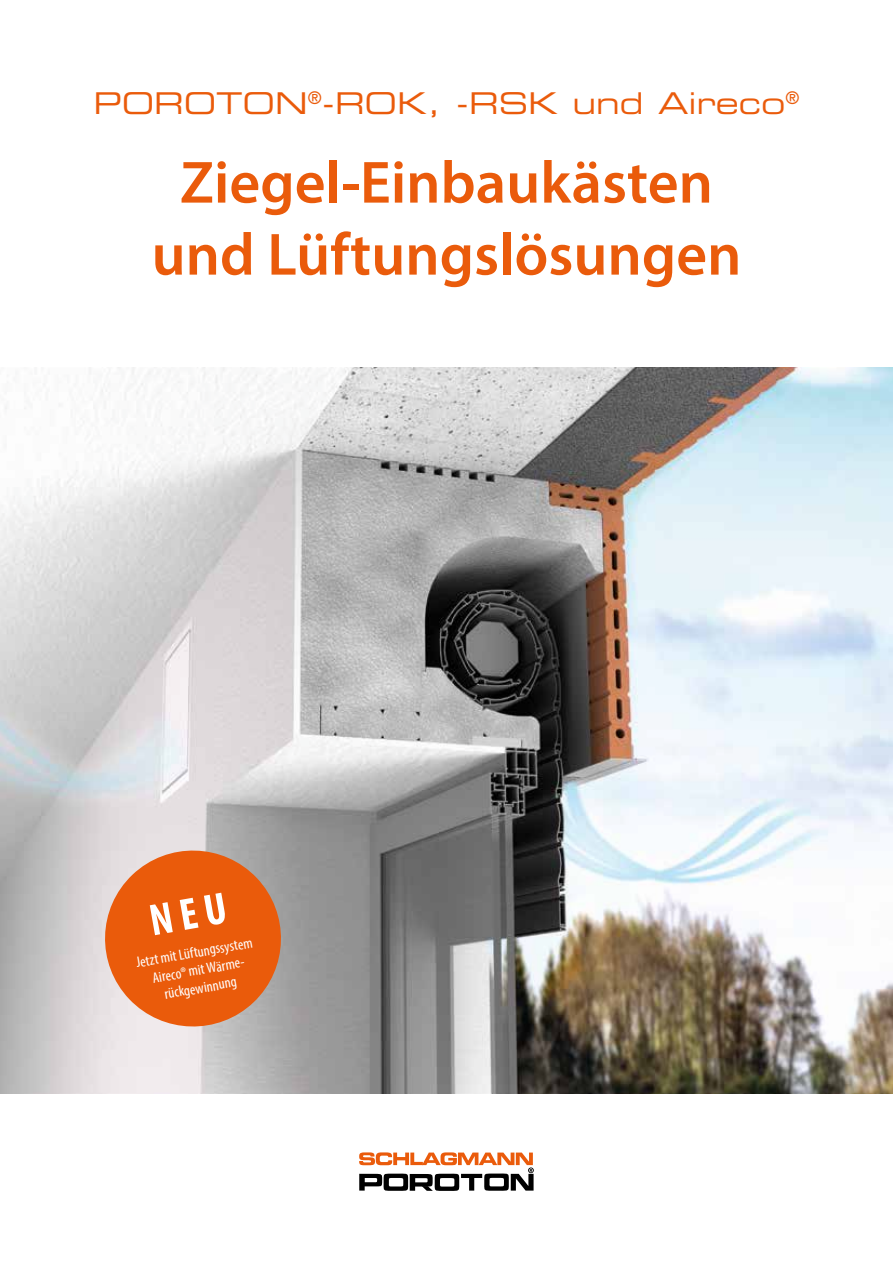
<style>
.page{position:relative;width:893px;height:1263px;background:#fff}
.page>*{position:absolute;margin:0;border:0;box-sizing:border-box;transform-origin:0 0}
.t1{font:600 60px/72px "Myriad Pro";color:#ea5b0b;text-align:center}
.t2{font:30px "Eurostile LT Std Ex 2";color:#ea5b0b}
.t3{font:condensed 15px/18px "Myriad Pro";color:#fff;text-align:center}
</style>
<div class="page">
<img style="left:0;top:368px;width:893px;height:726px">
<svg style="left:359px;top:1152px;width:175px;height:39px"></svg>
<svg style="left:96px;top:841px;width:194px;height:195px;background:#dd814e"></svg>
<h2 class="t2" style="left:94px;top:82px;width:707px">POROTON<sup>®</sup>-ROK, -RSK und Aireco<sup>®</sup></h2>
<h1 class="t1" style="left:151px;top:145px;width:591px">Ziegel-Einbaukästen und Lüftungslösungen</h1>
<p class="t3" style="left:135px;top:953px;width:119px;rotate:-10deg">Jetzt mit Lüftungssystem<br>Aireco® mit Wärme&shy;rückgewinnung</p>
</div>
